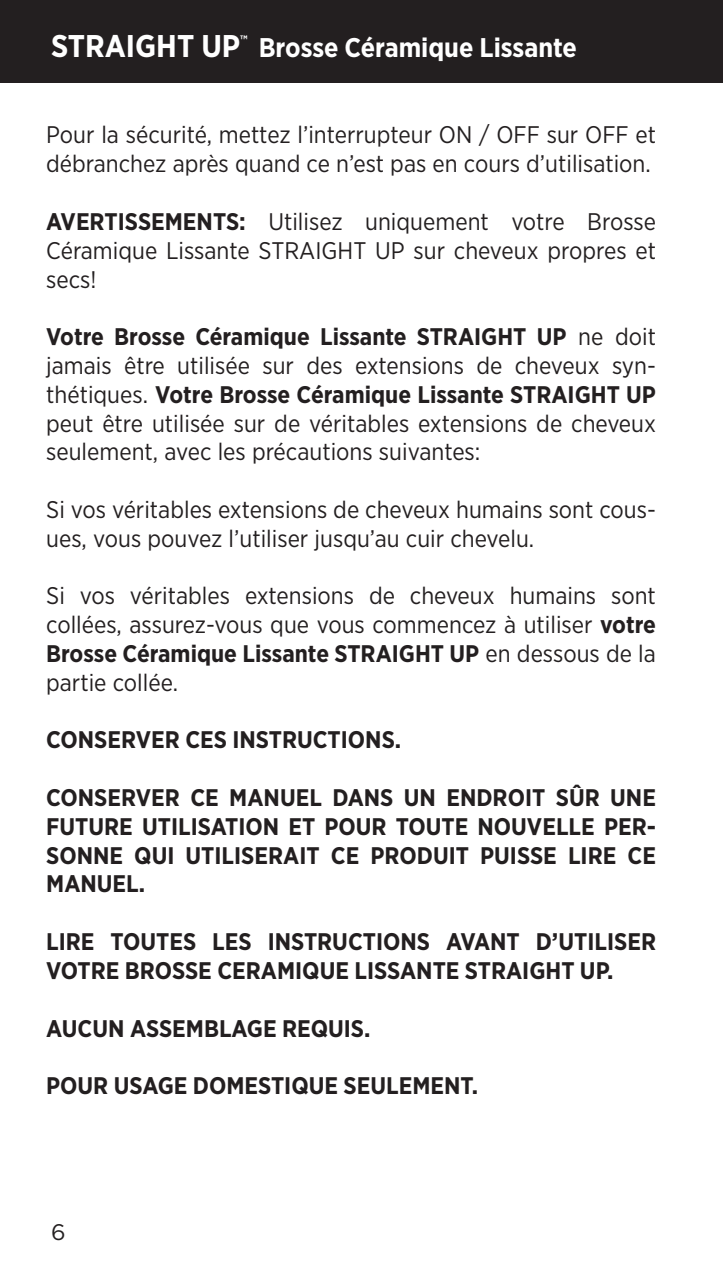
<style>
.page{position:relative;width:723px;height:1276px;background:#fff}
.page>*{position:absolute;margin:0;border:0;box-sizing:border-box;transform-origin:0 0}
.t1{font:700 31.5px "Gotham Narrow";color:#fff}
.t2{font:700 27px "Gotham Narrow";color:#fff}
.t3{font:24px/28.8px "Gotham Narrow";color:#231f20;text-align:justify}
.t4{font:700 24px/28.8px "Gotham Narrow";color:#231f20;text-align:justify}
.t5{font:22.5px "Gotham";color:#231f20}
.t6{font:700 12.3px "Gotham Narrow";color:#fff}
.s1{font-weight:700}
</style>
<div class="page">
<div style="left:0;top:0;width:723px;height:83px;background:#231f20"></div>
<h1 class="t1" style="left:51px;top:25px;width:191px">STRAIGHT UP</h1>
<p class="t6" style="left:240px;top:31px;width:9px">™</p>
<p class="t2" style="left:259px;top:30px;width:320px">Brosse Céramique Lissante</p>
<p class="t3" style="left:46px;top:120px;width:611px">Pour la sécurité, mettez l’interrupteur ON / OFF sur OFF et débranchez après quand ce n’est pas en cours d’utilisation.</p>
<p class="t3" style="left:46px;top:206px;width:611px"><span class="s1">AVERTISSEMENTS:</span> Utilisez uniquement votre Brosse Céramique Lissante STRAIGHT UP sur cheveux propres et secs!</p>
<p class="t3" style="left:46px;top:322px;width:611px"><span class="s1">Votre Brosse Céramique Lissante STRAIGHT UP</span> ne doit jamais être utilisée sur des extensions de cheveux syn&shy;thétiques. <span class="s1">Votre Brosse Céramique Lissante STRAIGHT UP </span>peut être utilisée sur de véritables extensions de cheveux seulement, avec les précautions suivantes:</p>
<p class="t3" style="left:46px;top:494px;width:611px">Si vos véritables extensions de cheveux humains sont cous&shy;ues, vous pouvez l’utiliser jusqu’au cuir chevelu.</p>
<p class="t3" style="left:46px;top:581px;width:611px">Si vos véritables extensions de cheveux humains sont collées, assurez-vous que vous commencez à utiliser <span class="s1">votre Brosse Céramique Lissante STRAIGHT UP</span> en dessous de la partie collée.</p>
<p class="t4" style="left:46px;top:725px;width:357px">CONSERVER CES INSTRUCTIONS.</p>
<p class="t4" style="left:46px;top:783px;width:611px">CONSERVER CE MANUEL DANS UN ENDROIT SÛR UNE FUTURE UTILISATION ET POUR TOUTE NOUVELLE PER-SONNE QUI UTILISERAIT CE PRODUIT PUISSE LIRE CE MANUEL.</p>
<p class="t4" style="left:46px;top:927px;width:611px">LIRE TOUTES LES INSTRUCTIONS AVANT D’UTILISER<br>VOTRE BROSSE CERAMIQUE LISSANTE STRAIGHT UP.</p>
<p class="t4" style="left:46px;top:1013px;width:326px">AUCUN ASSEMBLAGE REQUIS.</p>
<p class="t4" style="left:46px;top:1071px;width:433px">POUR USAGE DOMESTIQUE SEULEMENT.</p>
<p class="t5" style="left:51px;top:1217px;width:16px">6</p>
</div>
